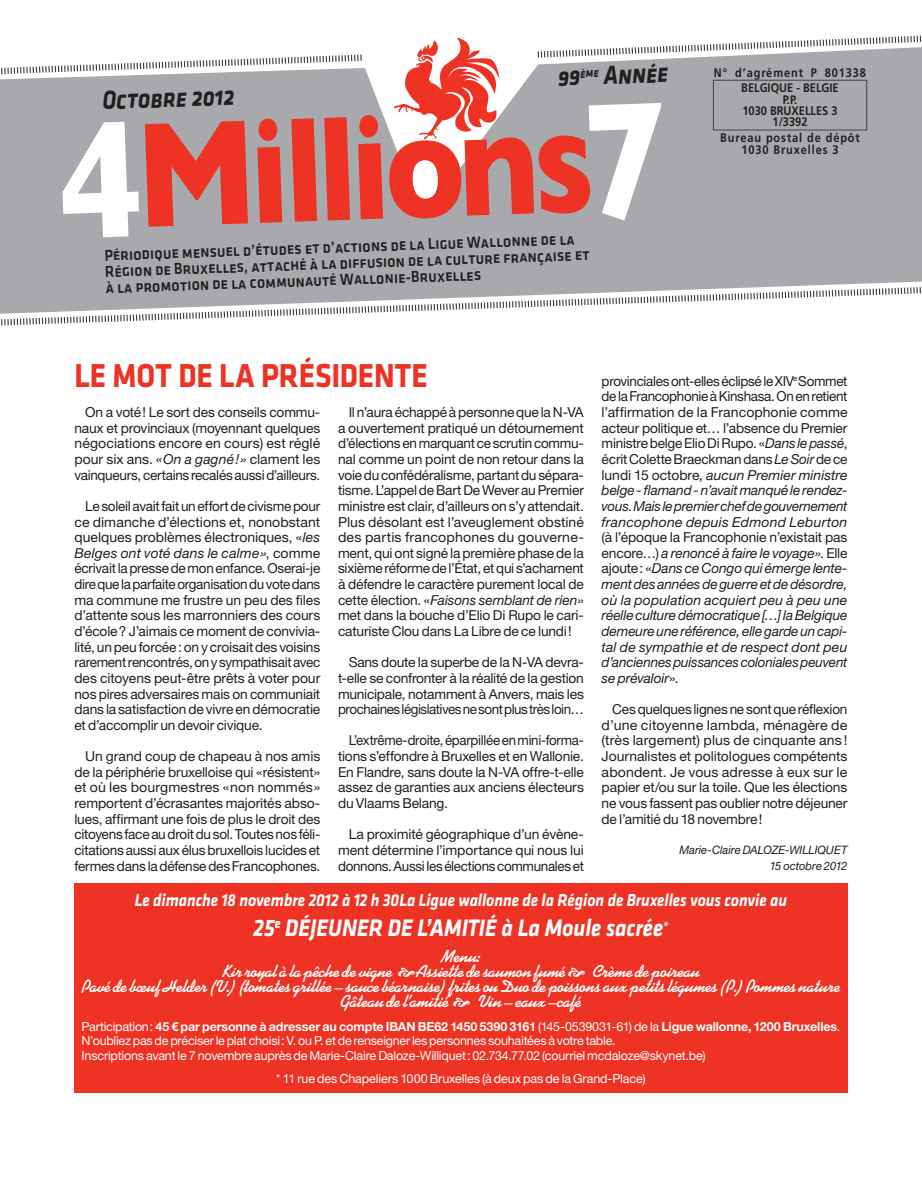
<style>
.page{position:relative;width:922px;height:1188px;background:#fff}
.page>*{position:absolute;margin:0;border:0;box-sizing:border-box;transform-origin:0 0}
.t1{font:700 151.5px "Gill Sans";color:#ee3224;scale:.83 1}
.t2{font:700 34.38px "Klavika";color:#ee3224;scale:.89 1}
.t3{font:27px "Klavika Bold Caps Italic SC";color:#231f20;scale:.83 1}
.t4{font:italic 700 24.75px "Klavika";letter-spacing:-.005em;color:#fff;scale:.89 1}
.t5{font:italic 700 17.88px "Klavika";letter-spacing:-.005em;color:#fff;scale:.89 1}
.t6{font:700 17.5px "Kaufmann Std";letter-spacing:-.01em;color:#fff}
.t7{font:16.5px/16.2px "Klavika Med Caps SC";color:#231f20;scale:.89 1}
.t8{font:13.75px/15.6px "Helvetica Neue LT Std";letter-spacing:-.015em;color:#231f20;text-align:justify}
.t9{font:italic 13.75px/15.6px "Helvetica Neue LT Std";letter-spacing:-.015em;color:#231f20;text-align:justify}
.t10{font:13.75px/15.6px "Helvetica Neue LT Std";letter-spacing:-.015em;color:#231f20;text-align:justify;scale:.96 1}
.t11{font:12.5px/13.8px "Helvetica Neue LT Std";letter-spacing:-.015em;color:#fff}
.t12{font:700 12.38px/12.5px "Frutiger LT Std";letter-spacing:.08em;color:#231f20;text-align:center;scale:.89 1}
.t13{font:700 12.38px/11.2px "Frutiger LT Std";color:#231f20;text-align:center;scale:.89 1}
.t14{font:italic 11.62px/16.2px "Helvetica Neue LT Std";letter-spacing:-.005em;color:#231f20;text-align:right}
.s1{font-size:169.5px;color:#fff}
.s2{font-style:italic}
.s3{font-style:normal}
.s4{font-weight:700}
</style>
<div class="page">
<div style="left:0;top:47px;width:921px;height:237px;background:#a7a9ac"></div>
<svg style="left:0;top:55px;width:361px;height:19px"></svg>
<svg style="left:537px;top:36px;width:383px;height:22px"></svg>
<svg style="left:0;top:284px;width:921px;height:42px"></svg>
<svg style="left:393px;top:38px;width:109px;height:102px"></svg>
<div style="left:712px;top:80px;width:154px;height:50px;border:1px solid #414142"></div>
<div style="left:74px;top:882px;width:773px;height:209px;background:#ee3224"></div>
<div style="left:60px;top:121px;width:80px;height:117px;background:#a7a9ac"></div>
<h3 class="t3" style="left:557px;top:62px;width:135px;rotate:-2deg">99<sup>ème</sup> Année</h3>
<h3 class="t3" style="left:102px;top:85px;width:161px;rotate:-2deg">Octobre 2012</h3>
<h1 class="t1" style="left:133px;top:87px;width:643px;rotate:-2deg">Millions<span class="s1">7</span></h1>
<p class="t7" style="left:105px;top:263px;width:546px;rotate:-2deg">Région de Bruxelles, attaché à la diffusion de la culture française et à la promotion de la communauté Wallonie-Bruxelles</p>
<p class="t7" style="left:104px;top:247px;width:530px;rotate:-2deg">Périodique mensuel d’études et d’actions de la Ligue Wallonne de la</p>
<p class="t12" style="left:713px;top:66px;width:172px">N° d’agrément P 801338</p>
<p class="t13" style="left:741px;top:83px;width:111px">BELGIQUE - BELGIE<br>P. P.<br>1030 BRUXELLES 3<br>1/3392</p>
<p class="t12" style="left:720px;top:131px;width:158px">Bureau postal de dépôt<br>1030 Bruxelles 3</p>
<h2 class="t2" style="left:74px;top:357px;width:398px">LE MOT DE LA PRÉSIDENTE</h2>
<p class="t8" style="left:74px;top:404px;width:247px;text-indent:11px">On a voté! Le sort des conseils commu&shy;naux et provinciaux (moyennant quelques négociations encore en cours) est réglé pour six ans. <span class="s2">«On a gagné!»</span> clament les vainqueurs, certains recalés aussi d’ailleurs.</p>
<p class="t8" style="left:74px;top:498px;width:247px;text-indent:11px">Le soleil avait fait un effort de civisme pour ce dimanche d’élections et, nonobstant quelques problèmes électroniques, «<span class="s2">les Belges ont voté dans le calme»</span>, comme écrivait la presse de mon enfance. Oserai-je dire que la parfaite organisation du vote dans ma commune me frustre un peu des files d’attente sous les marronniers des cours d’école? J’aimais ce moment de convivia&shy;lité, un peu forcée: on y croisait des voisins rarement rencontrés, on y sympathisait avec des citoyens peut-être prêts à voter pour nos pires adversaires mais on communiait dans la satisfaction de vivre en démocratie et d’accomplir un devoir civique.</p>
<p class="t8" style="left:74px;top:748px;width:247px;text-indent:11px">Un grand coup de chapeau à nos amis de la périphérie bruxelloise qui «résistent» et où les bourgmestres «non nommés» remportent d’écrasantes majorités abso&shy;lues, affirmant une fois de plus le droit des citoyens face au droit du sol. Toutes nos féli&shy;citations aussi aux élus bruxellois lucides et fermes dans la défense des Francophones.</p>
<p class="t8" style="left:601px;top:373px;width:247px">provinciales ont-elles éclipsé le XIV<sup>e</sup> Sommet de la Francophonie à Kinshasa. On en retient l’affirmation de la Francophonie comme acteur politique et… l’absence du Premier ministre belge Elio Di Rupo. «<span class="s2">Dans le passé</span>, écrit Colette Braeckman dans <span class="s2">Le Soir</span> de ce lundi 15 octobre<span class="s2">, aucun Premier ministre belge - flamand - n’avait manqué le rendez&shy;vous</span>. <span class="s2">Mais le premier chef de gouvernement francophone depuis Edmond Leburton</span></p>
<p class="t9" style="left:601px;top:529px;width:247px"><span class="s3">(à l’époque la Francophonie n’existait pas encore…)</span> a renoncé à faire le voyage»<span class="s3">. Elle ajoute: «</span>Dans ce Congo qui émerge lente&shy;ment des années de guerre et de désordre, où la population acquiert peu à peu une réelle culture démocratique […] la Belgique demeure une référence, elle garde un capi&shy;tal de sympathie et de respect dont peu d’anciennes puissances coloniales peuvent se prévaloir<span class="s3">».</span></p>
<p class="t8" style="left:601px;top:701px;width:247px;text-indent:11px">Ces quelques lignes ne sont que réflexion d’une citoyenne lambda, ménagère de (très largement) plus de cinquante ans !<br>Journalistes et politologues compétents abondent. Je vous adresse à eux sur le papier et/ou sur la toile. Que les élections ne vous fassent pas oublier notre déjeuner de l’amitié du 18 novembre!</p>
<p class="t14" style="left:679px;top:841px;width:169px">Marie-Claire DALOZE-WILLIQUET<br>15 octobre 2012</p>
<h3 class="t5" style="left:135px;top:889px;width:734px">Le dimanche 18 novembre 2012 à 12 h 30La Ligue wallonne de la Région de Bruxelles vous convie au</h3>
<h3 class="t4" style="left:253px;top:913px;width:468px">25<sup>e</sup> DÉJEUNER DE L’AMITIÉ à La Moule sacrée<sup>*</sup></h3>
<p class="t6" style="left:440px;top:945px;width:42px">Menu:</p>
<p class="t6" style="left:222px;top:960px;width:171px">Kir royal à la pêche de vigne</p>
<p class="t6" style="left:415px;top:960px;width:151px">Assiette de saumon fumé</p>
<p class="t6" style="left:593px;top:960px;width:108px">Crème de poireau</p>
<p class="t6" style="left:82px;top:975px;width:759px">Pavé de bœuf Helder (V.) (tomates grillée – sauce béarnaise) frites ou Duo de poissons aux petits légumes (P.) Pommes nature</p>
<p class="t6" style="left:340px;top:990px;width:109px">Gâteau de l’amitié</p>
<p class="t6" style="left:478px;top:990px;width:105px">Vin – eaux –café</p>
<p class="t11" style="left:81px;top:1019px;width:760px">Participation: <span class="s4">45 € par personne à adresser au compte IBAN BE62 1450 5390 3161</span> (145-0539031-61) de la <span class="s4">Ligue wallonne, 1200 Bruxelles</span>.<br>N’oubliez pas de préciser le plat choisi: V. ou P. et de renseigner les personnes souhaitées à votre table.</p>
<p class="t11" style="left:276px;top:1043px;width:430px;line-height:23.1px;text-indent:-195px">Inscriptions avant le 7 novembre auprès de Marie-Claire Daloze-Williquet: 02.734.77.02 (courriel mcdaloze@skynet.be) * 11 rue des Chapeliers 1000 Bruxelles (à deux pas de la Grand-Place)</p>
<p class="t8" style="left:338px;top:404px;width:247px;text-indent:11px">Il n’aura échappé à personne que la N-VA a ouvertement pratiqué un détournement d’élections en marquant ce scrutin commu&shy;nal comme un point de non retour dans la voie du confédéralisme, partant du sépara&shy;tisme. L’appel de Bart De Wever au Premier ministre est clair, d’ailleurs on s’y attendait.<br>Plus désolant est l’aveuglement obstiné des partis francophones du gouverne&shy;ment, qui ont signé la première phase de la sixième réforme de l’État, et qui s’acharnent à défendre le caractère purement local de cette élection. «<span class="s2">Faisons semblant de rien» </span>met dans la bouche d’Elio Di Rupo le cari&shy;caturiste Clou dans La Libre de ce lundi!</p>
<p class="t8" style="left:338px;top:654px;width:247px;text-indent:11px">Sans doute la superbe de la N-VA devra&shy;t-elle se confronter à la réalité de la gestion municipale, notamment à Anvers, mais les prochaines législatives ne sont plus très loin…</p>
<p class="t10" style="left:338px;top:732px;width:257px;text-indent:11px">L’extrême-droite, éparpillée en mini-forma&shy;tions s’effondre à Bruxelles et en Wallonie.<br>En Flandre, sans doute la N-VA offre-t-elle assez de garanties aux anciens électeurs du Vlaams Belang.</p>
<p class="t8" style="left:338px;top:826px;width:247px;text-indent:11px">La proximité géographique d’un évène&shy;ment détermine l’importance qui nous lui donnons. Aussi les élections communales et</p>
</div>
